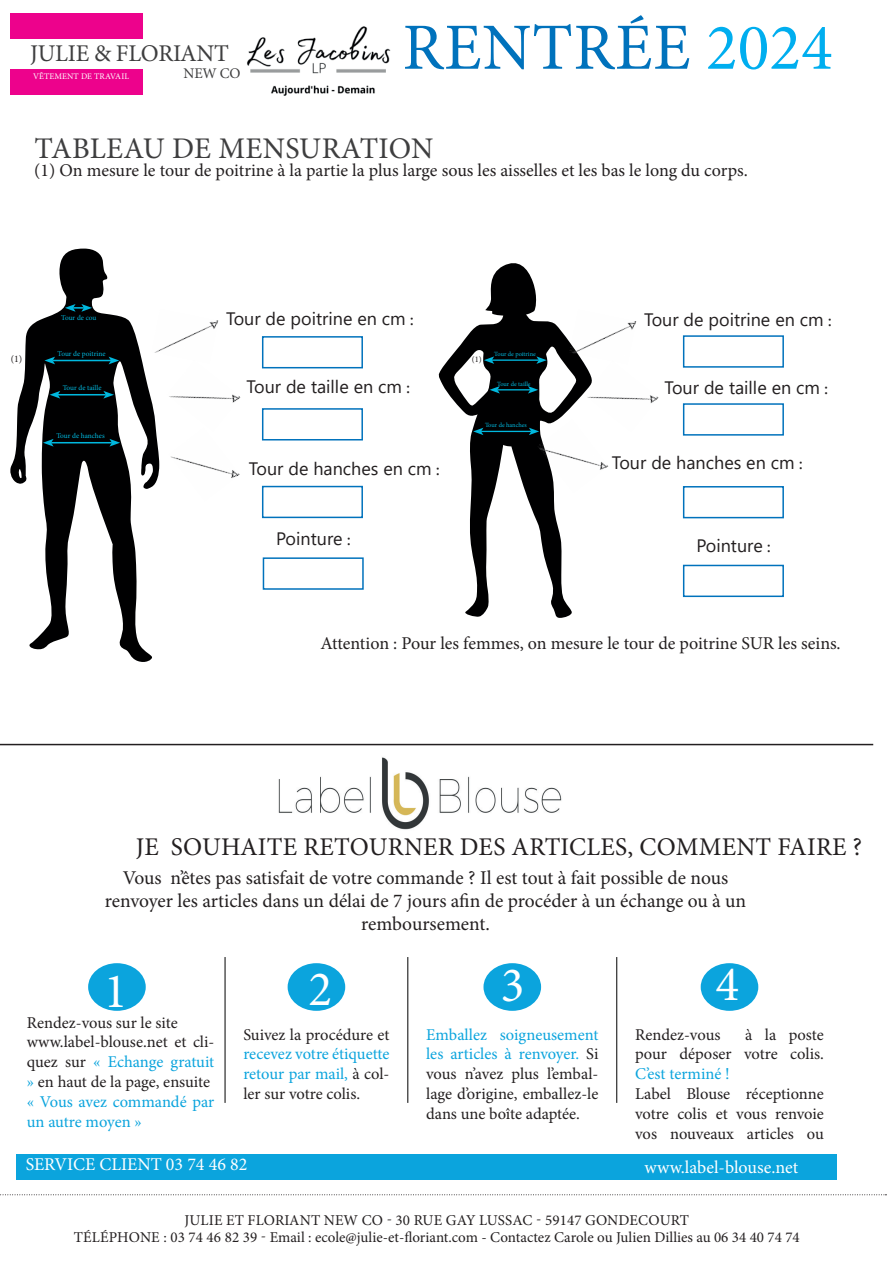
<style>
.page{position:relative;width:893px;height:1263px;background:#fff}
.page>*{position:absolute;margin:0;border:0;box-sizing:border-box;transform-origin:0 0}
.t1{font:66px "Minion Pro";letter-spacing:.01em;color:#0072bc}
.t2{font:49.5px "Minion Pro";color:#fff}
.t3{font:30px "Minion Pro";letter-spacing:.01em;color:#3e3e3f}
.t4{font:25.5px "Minion Pro";letter-spacing:.01em;color:#231f20}
.t5{font:24px "Minion Pro";letter-spacing:-.01em;color:#3e3e3f}
.t6{font:19.5px/23.4px "Minion Pro";letter-spacing:-.005em;color:#231f20;text-align:center}
.t7{font:18px "Minion Pro";color:#231f20}
.t8{font:18px "Segoe UI";color:#231f20}
.t9{font:18px "Minion Pro";color:#fff}
.t10{font:16.5px/19.8px "Minion Pro";letter-spacing:-.005em;color:#231f20;text-align:justify}
.t11{font:16.5px/19.8px "Minion Pro";color:#0ba4dd;text-align:justify}
.t12{font:15px/16.5px "Minion Pro";color:#231f20;text-align:center}
.t13{font:14.7px "Minion Pro";color:#3e3e3f}
.t14{font:9.9px "Minion Pro";color:#231f20}
.t15{font:8.55px "Minion Pro";letter-spacing:.01em;color:#fff}
.t16{font:8.55px "Minion Pro";color:#231f20}
.t17{font:7.35px "Minion Pro";color:#00b8de}
.t18{font:6.3px "Minion Pro";color:#00b8de}
.s1{color:#00aeef}
.s2{font-family:"Minion Pro"}
.s3{color:#0ba4dd}
.s4{color:#231f20}
</style>
<div class="page">
<div style="left:10px;top:13px;width:133px;height:26px;background:#ed028c"></div>
<div style="left:10px;top:69px;width:133px;height:26px;background:#ed028c"></div>
<svg style="left:0;top:1194px;width:886px;height:1px"></svg>
<svg style="left:10px;top:249px;width:149px;height:413px"></svg>
<hr style="left:53px;top:360px;width:58px;height:1px;background:#00b8de">
<svg style="left:44px;top:357px;width:11px;height:7px"></svg>
<svg style="left:109px;top:357px;width:10px;height:7px"></svg>
<svg style="left:65px;top:304px;width:27px;height:8px"></svg>
<hr style="left:58px;top:394px;width:48px;height:1px;background:#00b8de">
<svg style="left:50px;top:391px;width:10px;height:8px"></svg>
<svg style="left:103px;top:391px;width:11px;height:8px"></svg>
<hr style="left:51px;top:442px;width:61px;height:1px;background:#00b8de">
<svg style="left:43px;top:439px;width:11px;height:8px"></svg>
<svg style="left:109px;top:439px;width:11px;height:8px"></svg>
<svg style="left:438px;top:263px;width:146px;height:355px"></svg>
<hr style="left:492px;top:359px;width:47px;height:2px;background:#00b8de">
<svg style="left:484px;top:356px;width:10px;height:8px"></svg>
<svg style="left:536px;top:356px;width:11px;height:8px"></svg>
<hr style="left:497px;top:389px;width:33px;height:1px;background:#00b8de">
<svg style="left:490px;top:386px;width:10px;height:8px"></svg>
<svg style="left:528px;top:386px;width:10px;height:8px"></svg>
<hr style="left:481px;top:431px;width:50px;height:1px;background:#00b8de">
<svg style="left:473px;top:428px;width:10px;height:7px"></svg>
<svg style="left:529px;top:428px;width:8px;height:7px"></svg>
<img style="left:151px;top:308px;width:67px;height:56px">
<img style="left:170px;top:456px;width:70px;height:22px">
<img style="left:166px;top:360px;width:75px;height:43px">
<img style="left:569px;top:309px;width:67px;height:55px">
<img style="left:537px;top:419px;width:71px;height:74px">
<img style="left:584px;top:360px;width:75px;height:72px">
<div style="left:262px;top:336px;width:101px;height:32px;background:#fff;border:2px solid #0072bc"></div>
<div style="left:262px;top:408px;width:101px;height:32px;background:#fff;border:2px solid #0072bc"></div>
<div style="left:262px;top:486px;width:101px;height:32px;background:#fff;border:2px solid #0072bc"></div>
<div style="left:683px;top:335px;width:101px;height:33px;background:#fff;border:2px solid #0072bc"></div>
<div style="left:683px;top:403px;width:101px;height:33px;background:#fff;border:2px solid #0072bc"></div>
<div style="left:683px;top:486px;width:101px;height:32px;background:#fff;border:2px solid #0072bc"></div>
<hr style="left:0;top:744px;width:873px;height:1px;background:#231f20">
<div style="left:88px;top:963px;width:58px;height:48px;background:#0ba4dd;border-radius:50%"></div>
<div style="left:288px;top:963px;width:57px;height:48px;background:#0ba4dd;border-radius:50%"></div>
<div style="left:483px;top:963px;width:58px;height:48px;background:#0ba4dd;border-radius:50%"></div>
<div style="left:701px;top:963px;width:57px;height:48px;background:#0ba4dd;border-radius:50%"></div>
<hr style="left:225px;top:957px;width:1px;height:146px;background:#000">
<hr style="left:407px;top:957px;width:1px;height:146px;background:#000">
<hr style="left:616px;top:957px;width:1px;height:146px;background:#000">
<div style="left:16px;top:1154px;width:821px;height:26px;background:#0ba4dd"></div>
<img style="left:278px;top:757px;width:284px;height:73px">
<div style="left:683px;top:565px;width:101px;height:32px;background:#fff;border:2px solid #0072bc"></div>
<div style="left:263px;top:557px;width:101px;height:33px;background:#fff;border:2px solid #0072bc"></div>
<img style="left:247px;top:26px;width:144px;height:70px">
<h3 class="t5" style="left:30px;top:38px;width:200px">JULIE &amp; FLORIANT</h3>
<p class="t15" style="left:33px;top:71px;width:97px">VÊTEMENT DE TRAVAIL</p>
<p class="t13" style="left:184px;top:63px;width:58px">NEW CO</p>
<h1 class="t1" style="left:403px;top:3px;width:432px">RENTRÉE <span class="s1">2024</span></h1>
<h3 class="t3" style="left:34px;top:129px;width:401px">TABLEAU DE MENSURATION</h3>
<p class="t7" style="left:34px;top:158px;width:715px">(1) On mesure le tour de poitrine à la partie la plus large sous les aisselles et les bas le long du corps.</p>
<p class="t14" style="left:11px;top:353px;width:13px">(1)</p>
<p class="t17" style="left:61px;top:312px;width:37px">Tour de cou</p>
<p class="t17" style="left:58px;top:348px;width:50px">Tour de poitrine</p>
<p class="t17" style="left:63px;top:383px;width:40px">Tour de taille</p>
<p class="t17" style="left:56px;top:431px;width:50px">Tour de hanches</p>
<p class="t8" style="left:226px;top:302px;width:189px">Tour de poitrine en cm <span class="s2">:</span></p>
<p class="t8" style="left:644px;top:302px;width:189px">Tour de poitrine en cm <span class="s2">:</span></p>
<p class="t16" style="left:472px;top:354px;width:11px">(1)</p>
<p class="t18" style="left:494px;top:350px;width:43px">Tour de poitrine</p>
<p class="t8" style="left:246px;top:370px;width:165px">Tour de taille en cm <span class="s2">:</span></p>
<p class="t18" style="left:497px;top:379px;width:35px">Tour de taille</p>
<p class="t8" style="left:664px;top:370px;width:165px">Tour de taille en cm <span class="s2">:</span></p>
<p class="t18" style="left:485px;top:421px;width:43px">Tour de hanches</p>
<p class="t8" style="left:249px;top:451px;width:193px">Tour de hanches en cm <span class="s2">:</span></p>
<p class="t8" style="left:612px;top:446px;width:193px">Tour de hanches en cm <span class="s2">:</span></p>
<p class="t8" style="left:276px;top:522px;width:76px">Pointure <span class="s2">:</span></p>
<p class="t8" style="left:696px;top:529px;width:76px">Pointure <span class="s2">:</span></p>
<p class="t7" style="left:320px;top:631px;width:522px">Attention : Pour les femmes, on mesure le tour de poitrine SUR les seins.</p>
<h3 class="t4" style="left:136px;top:829px;width:728px">JE SOUHAITE RETOURNER DES ARTICLES, COMMENT FAIRE ?</h3>
<p class="t6" style="left:105px;top:866px;width:643px">Vous n’êtes pas satisfait de votre commande ? Il est tout à fait possible de nous renvoyer les articles dans un délai de 7 jours afin de procéder à un échange ou à un remboursement.</p>
<h2 class="t2" style="left:104px;top:958px;width:25px">1</h2>
<h2 class="t2" style="left:309px;top:956px;width:25px">2</h2>
<h2 class="t2" style="left:501px;top:952px;width:25px">3</h2>
<h2 class="t2" style="left:715px;top:951px;width:25px">4</h2>
<p class="t10" style="left:27px;top:1012px;width:189px;text-align:left">Rendez-vous sur le site www.label-blouse.net et cli&shy;quez sur <span class="s3">« Echange gratuit »</span> en haut de la page, ensuite <span class="s3">« Vous avez commandé par un autre moyen »</span></p>
<p class="t10" style="left:243px;top:1024px;width:148px">Suivez la procédure et</p>
<p class="t10" style="left:426px;top:1024px;width:174px"><span class="s3">Emballez soigneusement les articles à renvoyer</span><span class="s1">.</span> Si vous n’avez plus l’embal&shy;lage d’origine, emballez-le dans une boîte adaptée.</p>
<p class="t10" style="left:635px;top:1024px;width:87px">Rendez-vous</p>
<p class="t10" style="left:635px;top:1024px;width:190px;text-align:right">à la poste<br>pour déposer votre colis.</p>
<p class="t11" style="left:635px;top:1064px;width:96px">C’est terminé !</p>
<p class="t10" style="left:635px;top:1084px;width:190px">Label Blouse réceptionne votre colis et vous renvoie vos nouveaux articles ou</p>
<p class="t11" style="left:243px;top:1044px;width:148px">recevez votre étiquette retour par mail, <span class="s4">à col&shy;ler sur votre colis.</span></p>
<p class="t9" style="left:26px;top:1152px;width:223px">SERVICE CLIENT 03 74 46 82</p>
<p class="t9" style="left:645px;top:1155px;width:155px">www.label-blouse.net</p>
<p class="t12" style="left:74px;top:1212px;width:727px">JULIE ET FLORIANT NEW CO - 30 RUE GAY LUSSAC - 59147 GONDECOURT<br>TÉLÉPHONE : 03 74 46 82 39 - Email : ecole@julie-et-floriant.com - Contactez Carole ou Julien Dillies au 06 34 40 74 74</p>
</div>
